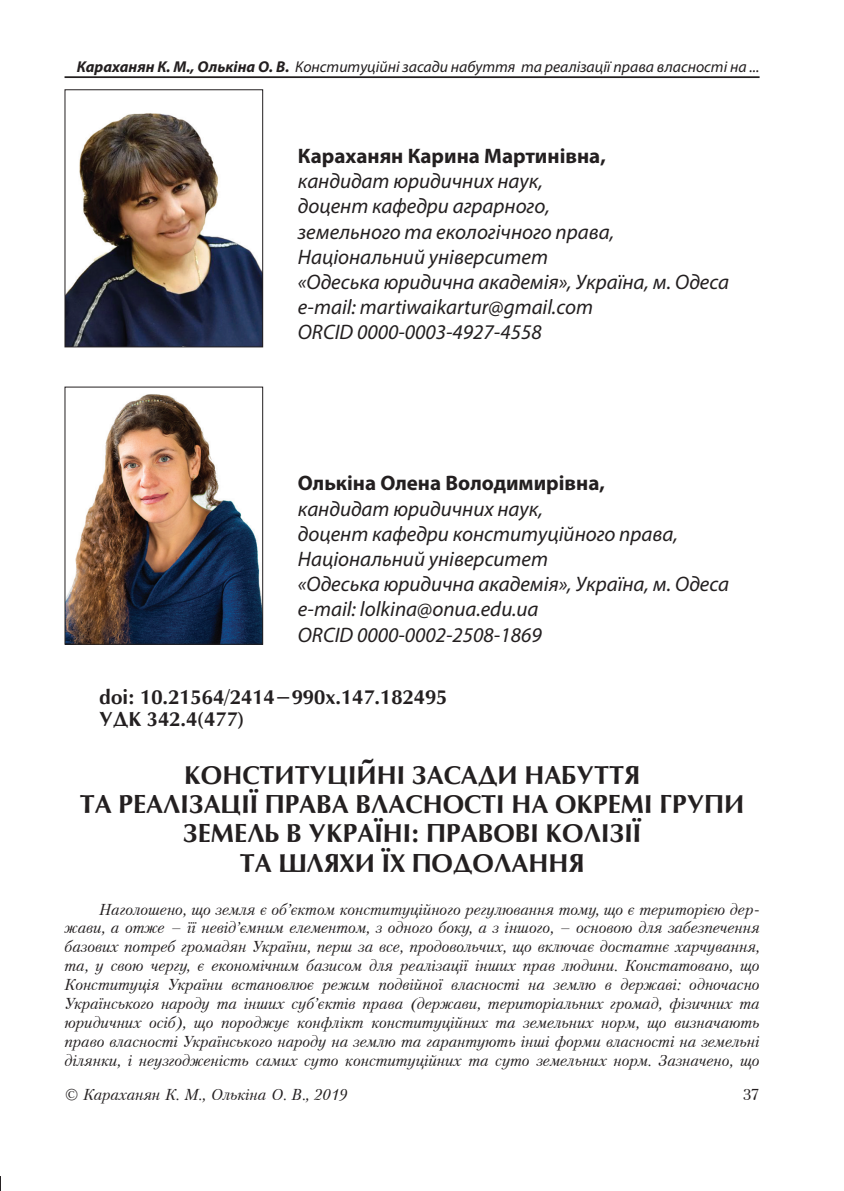
<style>
.page{position:relative;width:844px;height:1191px;background:#fff}
.page>*{position:absolute;margin:0;border:0;box-sizing:border-box;transform-origin:0 0}
.t1{font:700 24.5px/29.4px "Opium";color:#231f20;text-align:center}
.t2{font:italic 21px/25.2px "Myriad Pro";color:#231f20}
.t3{font:700 21px "Myriad Pro";color:#231f20}
.t4{font:700 19.25px/22.8px "Opium";color:#231f20}
.t5{font:italic 15.75px/18.9px "Petersburg CTT";color:#231f20;text-align:justify}
.t6{font:italic 15.75px "Myriad Pro";color:#231f20}
.t7{font:15.75px "Petersburg CTT";color:#231f20}
.s1{font-weight:700}
</style>
<div class="page">
<hr style="left:64px;top:76px;width:695px;height:2px;background:#231f20">
<svg style="left:0;top:1176px;width:1px;height:15px"></svg>
<img style="left:66px;top:113px;width:195px;height:232px">
<div style="left:64px;top:89px;width:199px;height:258px;border:1px solid #231f20"></div>
<img style="left:66px;top:394px;width:195px;height:248px">
<div style="left:64px;top:387px;width:199px;height:257px;border:1px solid #231f20"></div>
<p class="t6" style="left:77px;top:57px;width:684px"><span class="s1">Караханян К. М., Олькіна О. В.</span> Конституційні засади набуття та реалізації права власності на ...</p>
<h2 class="t3" style="left:298px;top:142px;width:309px">Караханян Карина Мартинівна,</h2>
<h2 class="t2" style="left:298px;top:168px;width:432px">кандидат юридичних наук,<br>доцент кафедри аграрного,<br>земельного та екологічного права,<br>Національний університет<br>«Одеська юридична академія», Україна, м. Одеса e-mail: martiwaikartur@gmail.com<br>ORCID 0000-0003-4927-4558</h2>
<h2 class="t3" style="left:298px;top:469px;width:308px">Олькіна Олена Володимирівна,</h2>
<h2 class="t2" style="left:298px;top:495px;width:432px">кандидат юридичних наук,<br>доцент кафедри конституційного права, Національний університет<br>«Одеська юридична академія», Україна, м. Одеса e-mail: lolkina@onua.edu.ua<br>ORCID 0000-0002-2508-1869</h2>
<p class="t4" style="left:99px;top:685px;width:349px">doi: 10.21564/2414-990x.147.182495<br>УДК 342.4(477)</p>
<h1 class="t1" style="left:80px;top:759px;width:666px">Конституційні засади набуття<br>та реалізації права власності на окремі групи земель в Україні: правові колізії<br>та шляхи їх подолання</h1>
<p class="t5" style="left:64px;top:899px;width:696px;text-indent:35px">Наголошено, що земля є об’єктом конституційного регулювання тому, що є територією дер&shy;жави, а отже – її невід’ємним елементом, з одного боку, а з іншого, – основою для забезпечення базових потреб громадян України, перш за все, продовольчих, що включає достатнє харчування, та, у свою чергу, є економічним базисом для реалізації інших прав людини. Констатовано, що Конституція України встановлює режим подвійної власності на землю в державі: одночасно Українського народу та інших суб’єктів права (держави, територіальних громад, фізичних та юридичних осіб), що породжує конфлікт конституційних та земельних норм, що визначають право власності Українського народу на землю та гарантують інші форми власності на земельні ділянки, і неузгодженість самих суто конституційних та суто земельних норм. Зазначено, що</p>
<p class="t5" style="left:64px;top:1085px;width:284px">© Караханян К. М., Олькіна О. В., 2019</p>
<p class="t7" style="left:742px;top:1085px;width:18px">37</p>
</div>
